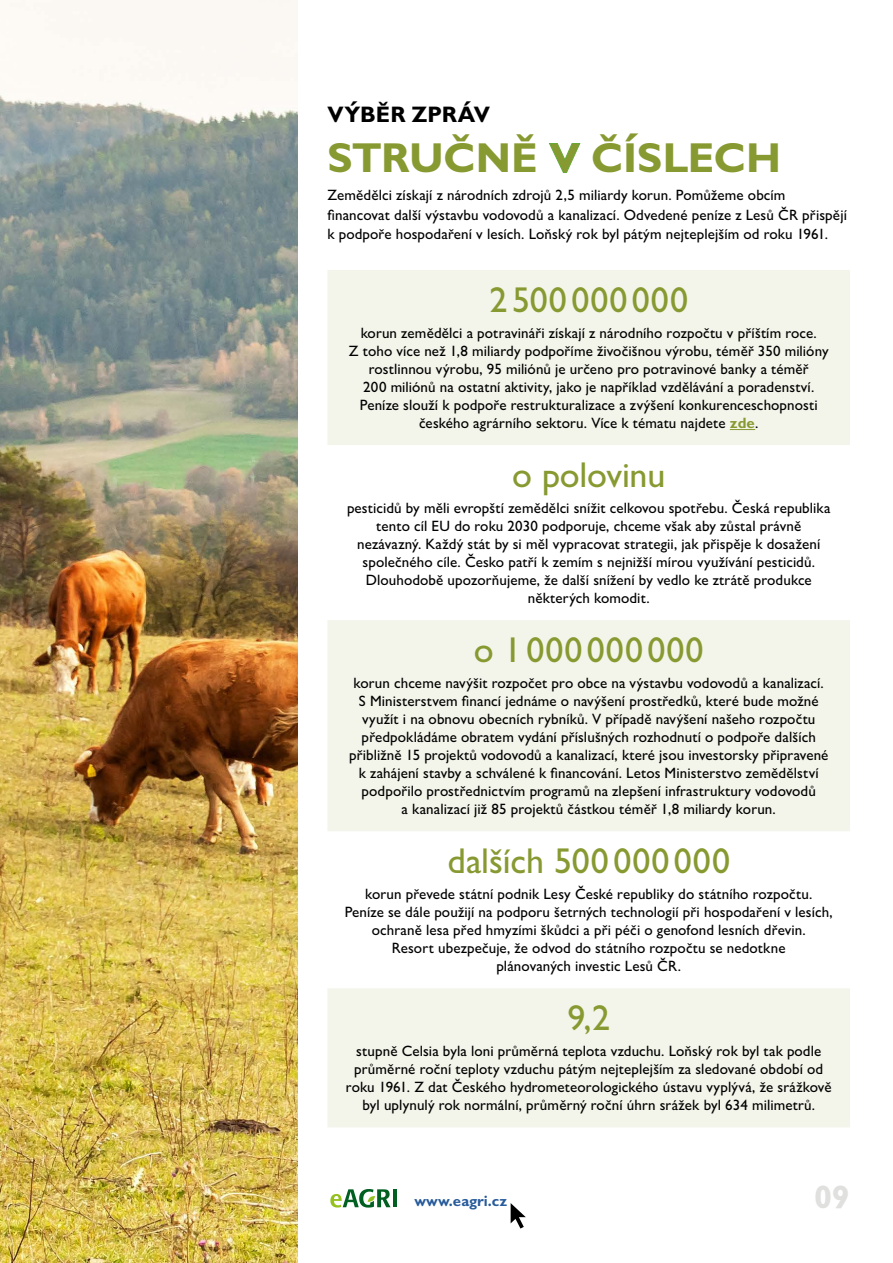
<style>
.page{position:relative;width:893px;height:1263px;background:#fff}
.page>*{position:absolute;margin:0;border:0;box-sizing:border-box;transform-origin:0 0}
.t1{font:700 42px "Gill Sans MT Pro";letter-spacing:-.005em;color:#879931}
.t2{font:500 36px "Gill Sans MT Pro";letter-spacing:.03em;color:#879931}
.t3{font:500 36px "Gill Sans MT Pro";letter-spacing:-.005em;color:#879931}
.t4{font:700 32.55px "Gill Sans MT Pro";color:#e0e0df}
.t5{font:700 22.5px "Gill Sans MT Pro";color:#000}
.t6{font:500 15px/18px "Gill Sans MT Pro";letter-spacing:.01em;color:#000;text-align:center}
.t7{font:700 15px "Gill Sans MT Pro";color:#275b9b}
.s1{font-weight:700;color:#879931}
</style>
<div class="page">
<svg style="left:510px;top:1203px;width:16px;height:26px"></svg>
<hr style="left:393px;top:1189px;width:4px;height:18px;background:#005f21">
<svg style="left:330px;top:1189px;width:60px;height:18px"></svg>
<img style="left:0;top:0;width:298px;height:1263px">
<svg style="left:327px;top:270px;width:523px;height:857px;fill:#f3f5ea"></svg>
<svg style="left:730px;top:429px;width:25px;height:1px"></svg>
<h3 class="t5" style="left:327px;top:100px;width:164px">VÝBĚR ZPRÁV</h3>
<h1 class="t1" style="left:327px;top:132px;width:455px">STRUČNĚ V ČÍSLECH</h1>
<p class="t6" style="left:327px;top:185px;width:521px;line-height:19.5px;text-align:left">Zemědělci získají z národních zdrojů 2,5 miliardy korun. Pomůžeme obcím financovat další výstavbu vodovodů a kanalizací. Odvedené peníze z Lesů ČR přispějí k podpoře hospodaření v lesích. Loňský rok byl pátým nejteplejším od roku 1961.</p>
<h2 class="t2" style="left:489px;top:278px;width:200px">2500000000</h2>
<p class="t6" style="left:349px;top:324px;width:481px">korun zemědělci a potravináři získají z národního rozpočtu v příštím roce.<br>Z toho více než 1,8 miliardy podpoříme živočišnou výrobu, téměř 350 milióny rostlinnou výrobu, 95 miliónů je určeno pro potravinové banky a téměř<br>200 miliónů na ostatní aktivity, jako je například vzdělávání a poradenství.<br>Peníze slouží k podpoře restrukturalizace a zvýšení konkurenceschopnosti českého agrárního sektoru. Více k tématu najdete <span class="s1">zde</span>.</p>
<h2 class="t3" style="left:512px;top:453px;width:155px">o polovinu</h2>
<p class="t6" style="left:347px;top:499px;width:485px">pesticidů by měli evropští zemědělci snížit celkovou spotřebu. Česká republika tento cíl EU do roku 2030 podporuje, chceme však aby zůstal právně nezávazný. Každý stát by si měl vypracovat strategii, jak přispěje k dosažení společného cíle. Česko patří k zemím s nejnižší mírou využívání pesticidů.<br>Dlouhodobě upozorňujeme, že další snížení by vedlo ke ztrátě produkce některých komodit.</p>
<h2 class="t2" style="left:474px;top:628px;width:231px">o 1000000000</h2>
<p class="t6" style="left:349px;top:674px;width:481px">korun chceme navýšit rozpočet pro obce na výstavbu vodovodů a kanalizací.<br>S Ministerstvem financí jednáme o navýšení prostředků, které bude možné využít i na obnovu obecních rybníků. V případě navýšení našeho rozpočtu předpokládáme obratem vydání příslušných rozhodnutí o podpoře dalších přibližně 15 projektů vodovodů a kanalizací, které jsou investorsky připravené k zahájení stavby a schválené k financování. Letos Ministerstvo zemědělství podpořilo prostřednictvím programů na zlepšení infrastruktury vodovodů<br>a kanalizací již 85 projektů částkou téměř 1,8 miliardy korun.</p>
<h2 class="t2" style="left:447px;top:839px;width:284px">dalších 500000000</h2>
<p class="t6" style="left:345px;top:885px;width:490px">korun převede státní podnik Lesy České republiky do státního rozpočtu.<br>Peníze se dále použijí na podporu šetrných technologií při hospodaření v lesích, ochraně lesa před hmyzími škůdci a při péči o genofond lesních dřevin.<br>Resort ubezpečuje, že odvod do státního rozpočtu se nedotkne<br>plánovaných investic Lesů ČR.</p>
<h2 class="t2" style="left:567px;top:996px;width:44px">9,2</h2>
<p class="t6" style="left:346px;top:1042px;width:487px">stupně Celsia byla loni průměrná teplota vzduchu. Loňský rok byl tak podle průměrné roční teploty vzduchu pátým nejteplejším za sledované období od roku 1961. Z dat Českého hydrometeorologického ústavu vyplývá, že srážkově byl uplynulý rok normální, průměrný roční úhrn srážek byl 634 milimetrů.</p>
<p class="t7" style="left:415px;top:1192px;width:94px">www.eagri.cz</p>
<h3 class="t4" style="left:814px;top:1176px;width:37px">09</h3>
</div>
